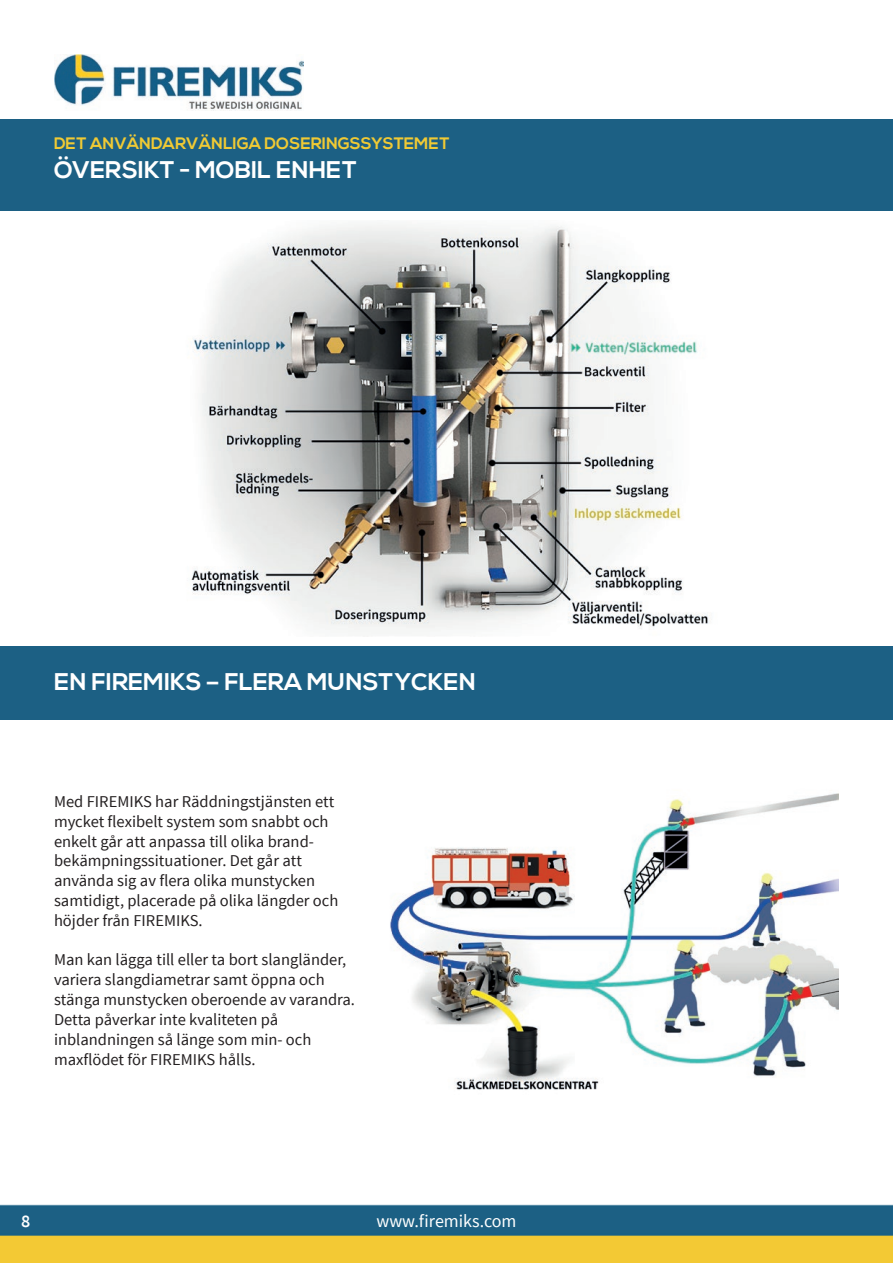
<style>
.page{position:relative;width:893px;height:1263px;background:#fff}
.page>*{position:absolute;margin:0;border:0;box-sizing:border-box;transform-origin:0 0}
.t1{font:700 24px "Nexa";color:#fff}
.t2{font:18px "Source Sans Pro";color:#fff}
.t3{font:600 18px "Source Sans Pro";color:#fff}
.t4{font:16.5px/19.8px "Source Sans Pro";color:#231f20}
.t5{font:700 16.5px "Nexa";color:#f0ca34}
</style>
<div class="page">
<img style="left:0;top:1205px;width:893px;height:58px">
<img style="left:54px;top:54px;width:249px;height:57px">
<div style="left:0;top:119px;width:893px;height:91px;background:#1c6084"></div>
<div style="left:0;top:646px;width:893px;height:74px;background:#1c6084"></div>
<img style="left:390px;top:793px;width:449px;height:297px">
<img style="left:191px;top:225px;width:519px;height:405px">
<p class="t5" style="left:54px;top:134px;width:397px">DET ANVÄNDARVÄNLIGA DOSERINGSSYSTEMET</p>
<h1 class="t1" style="left:54px;top:156px;width:304px">ÖVERSIKT - MOBIL ENHET</h1>
<h1 class="t1" style="left:54px;top:667px;width:423px">EN FIREMIKS – FLERA MUNSTYCKEN</h1>
<p class="t4" style="left:54px;top:792px;width:286px">Med FIREMIKS har Räddningstjänsten ett mycket flexibelt system som snabbt och enkelt går att anpassa till olika brand&shy;bekämpningssituationer. Det går att använda sig av flera olika munstycken samtidigt, placerade på olika längder och höjder från FIREMIKS.</p>
<p class="t4" style="left:54px;top:950px;width:303px">Man kan lägga till eller ta bort slangländer, variera slangdiametrar samt öppna och stänga munstycken oberoende av varandra.<br>Detta påverkar inte kvaliteten på inblandningen så länge som min- och maxflödet för FIREMIKS hålls.</p>
<p class="t3" style="left:21px;top:1209px;width:11px">8</p>
<p class="t2" style="left:376px;top:1209px;width:142px">www.firemiks.com</p>
</div>
